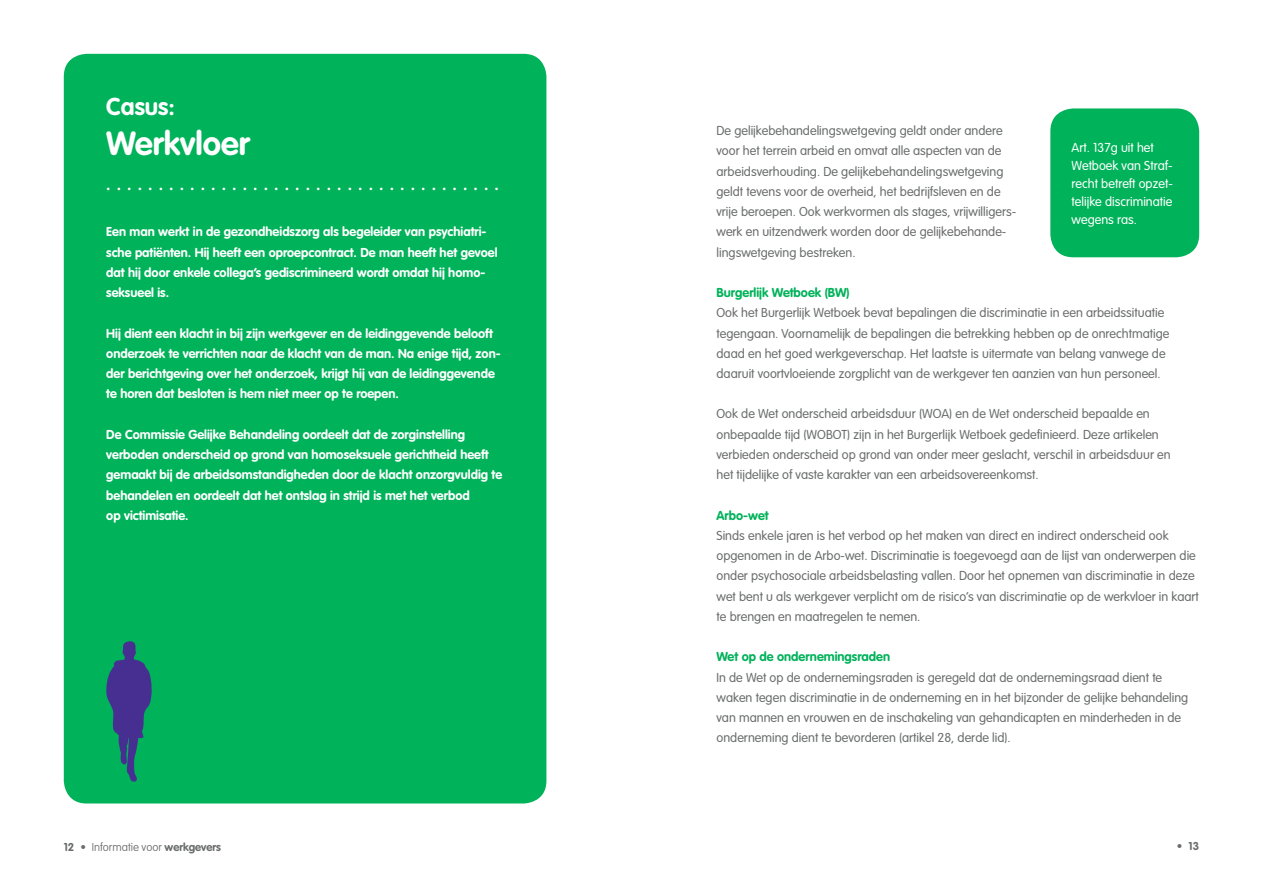
<style>
.page{position:relative;width:1263px;height:893px;background:#fff}
.page>*{position:absolute;margin:0;border:0;box-sizing:border-box;transform-origin:0 0}
.t1{font:700 33px "VAG Rounded";color:#fff}
.t2{font:700 24px "VAG Rounded";color:#fff}
.t3{font:700 16.5px "VAG Rounded";color:#fff}
.t4{font:300 12.75px/20.2px "VAG Rounded";color:#6b6d6d}
.t5{font:700 12.75px/20.2px "VAG Rounded";color:#fff}
.t6{font:300 12.75px/18px "VAG Rounded";color:#fff}
.t7{font:700 12.75px "VAG Rounded";color:#00b25a}
.t8{font:100 11.25px "VAG Rounded";color:#6b6d6d}
.t9{font:700 11.25px "VAG Rounded";color:#6b6d6d}
.s1{font-weight:700}
</style>
<div class="page">
<div style="left:1050px;top:108px;width:149px;height:149px;background:#00b25a;border-radius:23px"></div>
<div style="left:64px;top:54px;width:482px;height:749px;background:#00b25a;border-radius:23px"></div>
<svg style="left:106px;top:641px;width:46px;height:141px"></svg>
<h2 class="t2" style="left:106px;top:92px;width:70px">Casus:</h2>
<h1 class="t1" style="left:106px;top:124px;width:145px">Werkvloer</h1>
<p class="t3" style="left:106px;top:174px;width:394px">. . . . . . . . . . . . . . . . . . . . . . . . . . . . . . . . . . . . . .</p>
<p class="t5" style="left:106px;top:222px;width:393px">Een man werkt in de gezondheidszorg als begeleider van psychiatri&shy;sche patiënten. Hij heeft een oproepcontract. De man heeft het gevoel dat hij door enkele collega’s gediscrimineerd wordt omdat hij homo&shy;seksueel is.</p>
<p class="t5" style="left:106px;top:323px;width:396px">Hij dient een klacht in bij zijn werkgever en de leidinggevende belooft onderzoek te verrichten naar de klacht van de man. Na enige tijd, zon&shy;der berichtgeving over het onderzoek, krijgt hij van de leidinggevende te horen dat besloten is hem niet meer op te roepen.</p>
<p class="t5" style="left:106px;top:425px;width:397px">De Commissie Gelijke Behandeling oordeelt dat de zorginstelling verboden onderscheid op grond van homoseksuele gerichtheid heeft gemaakt bij de arbeidsomstandigheden door de klacht onzorgvuldig te behandelen en oordeelt dat het ontslag in strijd is met het verbod<br>op victimisatie.</p>
<p class="t4" style="left:716px;top:121px;width:301px">De gelijkebehandelingswetgeving geldt onder andere voor het terrein arbeid en omvat alle aspecten van de arbeidsverhouding. De gelijkebehandelingswetgeving geldt tevens voor de overheid, het bedrijfsleven en de vrije beroepen. Ook werkvormen als stages, vrijwilligers&shy;werk en uitzendwerk worden door de gelijkebehande&shy;lingswetgeving bestreken.</p>
<p class="t7" style="left:716px;top:285px;width:135px">Burgerlijk Wetboek (BW)</p>
<p class="t4" style="left:716px;top:303px;width:454px">Ook het Burgerlijk Wetboek bevat bepalingen die discriminatie in een arbeidssituatie tegengaan. Voornamelijk de bepalingen die betrekking hebben op de onrechtmatige daad en het goed werkgeverschap. Het laatste is uitermate van belang vanwege de daaruit voortvloeiende zorgplicht van de werkgever ten aanzien van hun personeel.</p>
<p class="t4" style="left:716px;top:404px;width:456px">Ook de Wet onderscheid arbeidsduur (WOA) en de Wet onderscheid bepaalde en onbepaalde tijd (WOBOT) zijn in het Burgerlijk Wetboek gedefinieerd. Deze artikelen verbieden onderscheid op grond van onder meer geslacht, verschil in arbeidsduur en het tijdelijke of vaste karakter van een arbeidsovereenkomst.</p>
<p class="t7" style="left:716px;top:508px;width:54px">Arbo-wet</p>
<p class="t4" style="left:716px;top:526px;width:484px">Sinds enkele jaren is het verbod op het maken van direct en indirect onderscheid ook opgenomen in de Arbo-wet. Discriminatie is toegevoegd aan de lijst van onderwerpen die onder psychosociale arbeidsbelasting vallen. Door het opnemen van discriminatie in deze wet bent u als werkgever verplicht om de risico’s van discriminatie op de werkvloer in kaart te brengen en maatregelen te nemen.</p>
<p class="t7" style="left:716px;top:649px;width:175px">Wet op de ondernemingsraden</p>
<p class="t4" style="left:716px;top:668px;width:473px">In de Wet op de ondernemingsraden is geregeld dat de ondernemingsraad dient te waken tegen discriminatie in de onderneming en in het bijzonder de gelijke behandeling van mannen en vrouwen en de inschakeling van gehandicapten en minderheden in de onderneming dient te bevorderen (artikel 28, derde lid).</p>
<p class="t6" style="left:1071px;top:139px;width:103px">Art. 137g uit het<br>Wetboek van Straf&shy;recht betreft opzet&shy;telijke discriminatie wegens ras.</p>
<p class="t8" style="left:64px;top:840px;width:159px"><span class="s1">12 •</span> Informatie voor <span class="s1">werkgevers</span></p>
<p class="t9" style="left:1177px;top:840px;width:24px">• 13</p>
</div>
